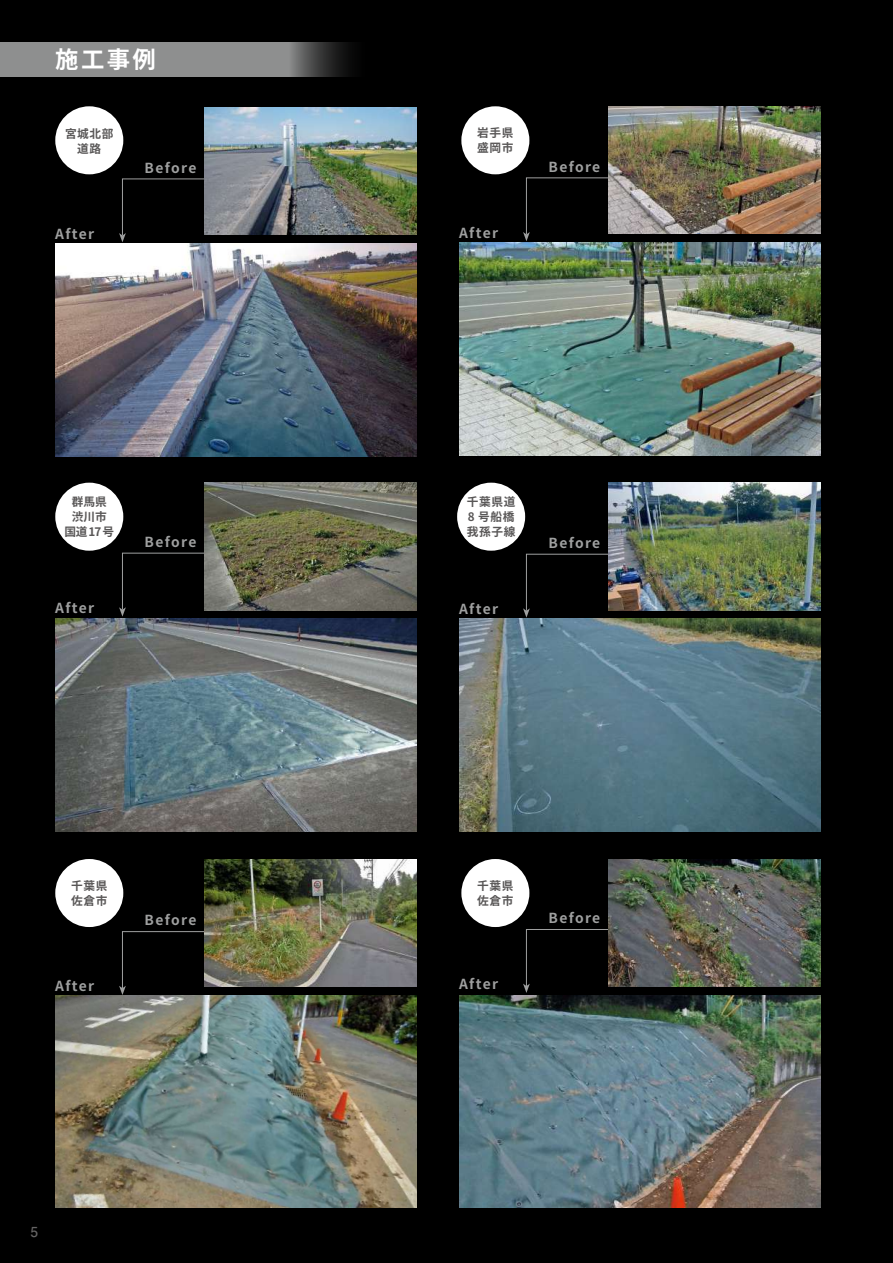
<style>
.page{position:relative;width:893px;height:1263px;background:#000}
.page>*{position:absolute;margin:0;border:0;box-sizing:border-box;transform-origin:0 0}
.t1{font:700 23.4px "Source Han Sans JP";color:#fff}
.t2{font:700 13.8px "Source Han Sans JP";letter-spacing:.095em;color:#9fa0a0}
.t3{font:700 13.8px "Futo Go B101 Pr 6 N";color:#656464}
.t4{font:700 11.7px/14.9px "Source Han Sans JP";letter-spacing:.05em;color:#595757}
.t5{font:700 11.7px/14.9px "Source Han Sans JP";color:#595757;text-align:center}
</style>
<div class="page">
<svg style="left:0;top:43px;width:350px;height:34px;background:#808181"></svg>
<img style="left:608px;top:483px;width:213px;height:127px">
<img style="left:459px;top:619px;width:362px;height:212px">
<img style="left:204px;top:107px;width:213px;height:128px">
<img style="left:608px;top:106px;width:213px;height:128px">
<img style="left:204px;top:859px;width:213px;height:127px">
<img style="left:204px;top:483px;width:213px;height:127px">
<img style="left:608px;top:859px;width:213px;height:127px">
<img style="left:55px;top:243px;width:362px;height:213px">
<img style="left:459px;top:242px;width:362px;height:213px">
<img style="left:55px;top:619px;width:362px;height:212px">
<img style="left:459px;top:995px;width:362px;height:213px">
<img style="left:55px;top:995px;width:362px;height:213px">
<div style="left:457px;top:483px;width:68px;height:68px;background:#fff;border-radius:50%"></div>
<div style="left:55px;top:106px;width:68px;height:68px;background:#fff;border-radius:50%"></div>
<div style="left:55px;top:859px;width:68px;height:68px;background:#fff;border-radius:50%"></div>
<div style="left:461px;top:106px;width:68px;height:68px;background:#fff;border-radius:50%"></div>
<div style="left:55px;top:483px;width:68px;height:68px;background:#fff;border-radius:50%"></div>
<div style="left:461px;top:859px;width:68px;height:68px;background:#fff;border-radius:50%"></div>
<svg style="left:523px;top:554px;width:86px;height:64px"></svg>
<svg style="left:119px;top:178px;width:86px;height:64px"></svg>
<svg style="left:119px;top:931px;width:86px;height:64px"></svg>
<svg style="left:523px;top:177px;width:86px;height:64px"></svg>
<svg style="left:119px;top:552px;width:86px;height:65px"></svg>
<svg style="left:523px;top:929px;width:86px;height:64px"></svg>
<h1 class="t1" style="left:55px;top:47px;width:102px">施工事例</h1>
<p class="t4" style="left:65px;top:127px;width:50px;text-align:center">宮城北部道路</p>
<p class="t2" style="left:55px;top:226px;width:40px">After</p>
<p class="t2" style="left:145px;top:160px;width:53px">Before</p>
<p class="t5" style="left:64px;top:495px;width:51px">群馬県<br>渋川市<br>国道17号</p>
<p class="t2" style="left:55px;top:600px;width:40px">After</p>
<p class="t2" style="left:145px;top:534px;width:53px">Before</p>
<p class="t4" style="left:71px;top:878px;width:38px">千葉県佐倉市</p>
<p class="t2" style="left:55px;top:978px;width:40px">After</p>
<p class="t2" style="left:145px;top:912px;width:53px">Before</p>
<p class="t3" style="left:31px;top:1220px;width:9px">5</p>
<p class="t4" style="left:477px;top:126px;width:38px">岩手県盛岡市</p>
<p class="t2" style="left:459px;top:225px;width:40px">After</p>
<p class="t2" style="left:549px;top:159px;width:53px">Before</p>
<p class="t4" style="left:467px;top:495px;width:50px;text-align:justify">千葉県道8 号船橋我孫子線</p>
<p class="t2" style="left:459px;top:601px;width:40px">After</p>
<p class="t2" style="left:549px;top:535px;width:53px">Before</p>
<p class="t4" style="left:477px;top:878px;width:38px">千葉県佐倉市</p>
<p class="t2" style="left:459px;top:976px;width:40px">After</p>
<p class="t2" style="left:549px;top:910px;width:53px">Before</p>
</div>
